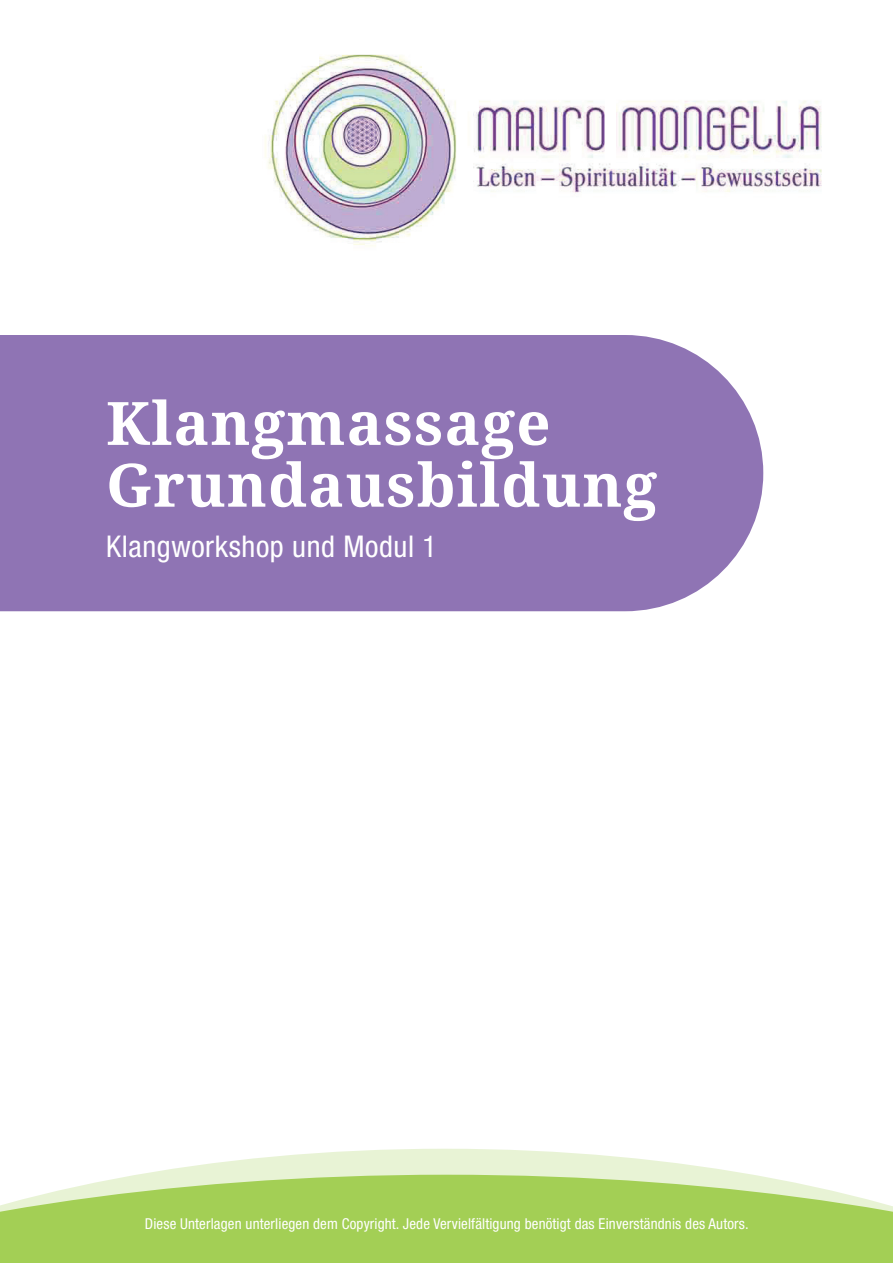
<style>
.page{position:relative;width:893px;height:1263px;background:#fff}
.page>*{position:absolute;margin:0;border:0;box-sizing:border-box;transform-origin:0 0}
.t1{font:700 59.85px/61.8px "Noto Serif";letter-spacing:.02em;color:#fff}
.t2{font:condensed 30px "Helvetica Neue LT Std";letter-spacing:.02em;color:#fff}
.t3{font:condensed 15px "Helvetica Neue LT Std";letter-spacing:.01em;color:#fff}
</style>
<div class="page">
<svg style="left:0;top:1149px;width:893px;height:114px;fill:#a3cf55"></svg>
<div style="left:0;top:335px;width:763px;height:276px;background:#8f74b4"></div>
<img style="left:265px;top:54px;width:557px;height:192px">
<h1 class="t1" style="left:106px;top:390px;width:552px">Klangmassage<br>Grundausbildung</h1>
<h2 class="t2" style="left:106px;top:529px;width:332px">Klangworkshop und Modul 1</h2>
<p class="t3" style="left:145px;top:1214px;width:605px">Diese Unterlagen unterliegen dem Copyright. Jede Vervielfältigung benötigt das Einverständnis des Autors.</p>
</div>
